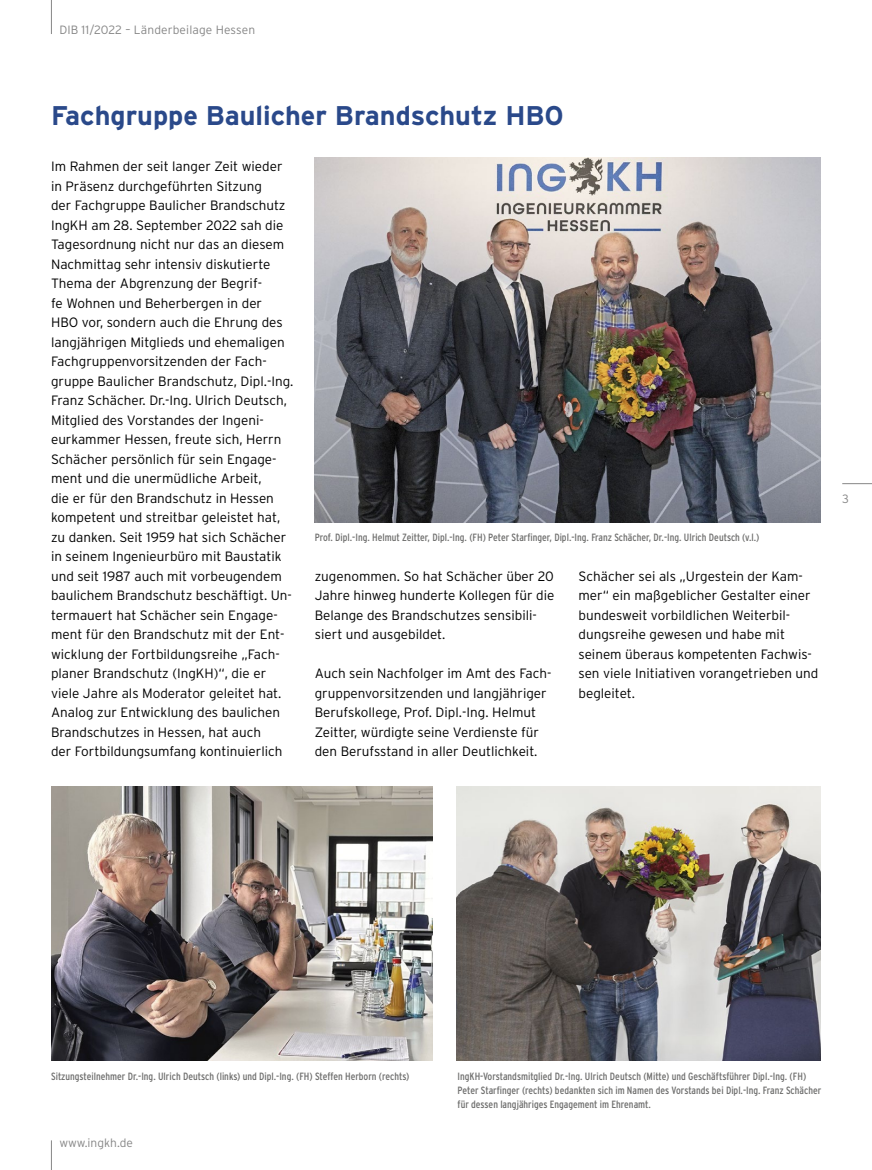
<style>
.page{position:relative;width:872px;height:1170px;background:#fff}
.page>*{position:absolute;margin:0;border:0;box-sizing:border-box;transform-origin:0 0}
.t1{font:700 27px "Interstate";color:#2a498a}
.t2{font:300 13.5px/19.5px "Interstate";color:#000}
.t3{font:300 12px "Interstate";letter-spacing:.01em;color:#868686}
.t4{font:condensed 10.5px/14.2px "Interstate";color:#6f6f6e}
</style>
<div class="page">
<hr style="left:842px;top:483px;width:30px;height:1px;background:#868686">
<hr style="left:51px;top:0;width:1px;height:34px;background:#868686">
<svg style="left:51px;top:1140px;width:1px;height:29px"></svg>
<img style="left:456px;top:786px;width:364px;height:274px">
<img style="left:51px;top:786px;width:381px;height:274px">
<img style="left:315px;top:157px;width:506px;height:365px">
<p class="t3" style="left:59px;top:23px;width:197px">DIB 11/2022 – Länderbeilage Hessen</p>
<h1 class="t1" style="left:51px;top:101px;width:514px">Fachgruppe Baulicher Brandschutz HBO</h1>
<p class="t2" style="left:51px;top:156px;width:244px">Im Rahmen der seit langer Zeit wieder in Präsenz durchgeführten Sitzung<br>der Fachgruppe Baulicher Brandschutz IngKH am 28. September 2022 sah die Tagesordnung nicht nur das an diesem Nachmittag sehr intensiv diskutierte Thema der Abgrenzung der Begrif-<br>fe Wohnen und Beherbergen in der<br>HBO vor, sondern auch die Ehrung des langjährigen Mitglieds und ehemaligen Fachgruppenvorsitzenden der Fach&shy;gruppe Baulicher Brandschutz, Dipl.-Ing.<br>Franz Schächer. Dr.-Ing. Ulrich Deutsch, Mitglied des Vorstandes der Ingeni&shy;eurkammer Hessen, freute sich, Herrn Schächer persönlich für sein Engage&shy;ment und die unermüdliche Arbeit,<br>die er für den Brandschutz in Hessen kompetent und streitbar geleistet hat, zu danken. Seit 1959 hat sich Schächer in seinem Ingenieurbüro mit Baustatik und seit 1987 auch mit vorbeugendem baulichem Brandschutz beschäftigt. Un&shy;termauert hat Schächer sein Engage&shy;ment für den Brandschutz mit der Ent&shy;wicklung der Fortbildungsreihe „Fach&shy;planer Brandschutz (IngKH)“, die er viele Jahre als Moderator geleitet hat.<br>Analog zur Entwicklung des baulichen Brandschutzes in Hessen, hat auch<br>der Fortbildungsumfang kontinuierlich</p>
<p class="t4" style="left:315px;top:529px;width:446px">Prof. Dipl.-Ing. Helmut Zeitter, Dipl.-Ing. (FH) Peter Starfinger, Dipl.-Ing. Franz Schächer, Dr.-Ing. Ulrich Deutsch (v.l.)</p>
<p class="t2" style="left:578px;top:566px;width:241px">Schächer sei als „Urgestein der Kam&shy;mer“ ein maßgeblicher Gestalter einer bundesweit vorbildlichen Weiterbil&shy;dungsreihe gewesen und habe mit seinem überaus kompetenten Fachwis&shy;sen viele Initiativen vorangetrieben und begleitet.</p>
<p class="t2" style="left:315px;top:566px;width:241px">zugenommen. So hat Schächer über 20<br>Jahre hinweg hunderte Kollegen für die Belange des Brandschutzes sensibili&shy;siert und ausgebildet.</p>
<p class="t2" style="left:315px;top:663px;width:238px">Auch sein Nachfolger im Amt des Fach&shy;gruppenvorsitzenden und langjähriger Berufskollege, Prof. Dipl.-Ing. Helmut Zeitter, würdigte seine Verdienste für den Berufsstand in aller Deutlichkeit.</p>
<p class="t3" style="left:842px;top:492px;width:8px">3</p>
<p class="t4" style="left:51px;top:1068px;width:360px">Sitzungsteilnehmer Dr.-Ing. Ulrich Deutsch (links) und Dipl.-Ing. (FH) Steffen Herborn (rechts)</p>
<p class="t3" style="left:59px;top:1135px;width:75px">www.ingkh.de</p>
<p class="t4" style="left:457px;top:1068px;width:365px">IngKH-Vorstandsmitglied Dr.-Ing. Ulrich Deutsch (Mitte) und Geschäftsführer Dipl.-Ing. (FH)<br>Peter Starfinger (rechts) bedankten sich im Namen des Vorstands bei Dipl.-Ing. Franz Schächer für dessen langjähriges Engagement im Ehrenamt.</p>
</div>
